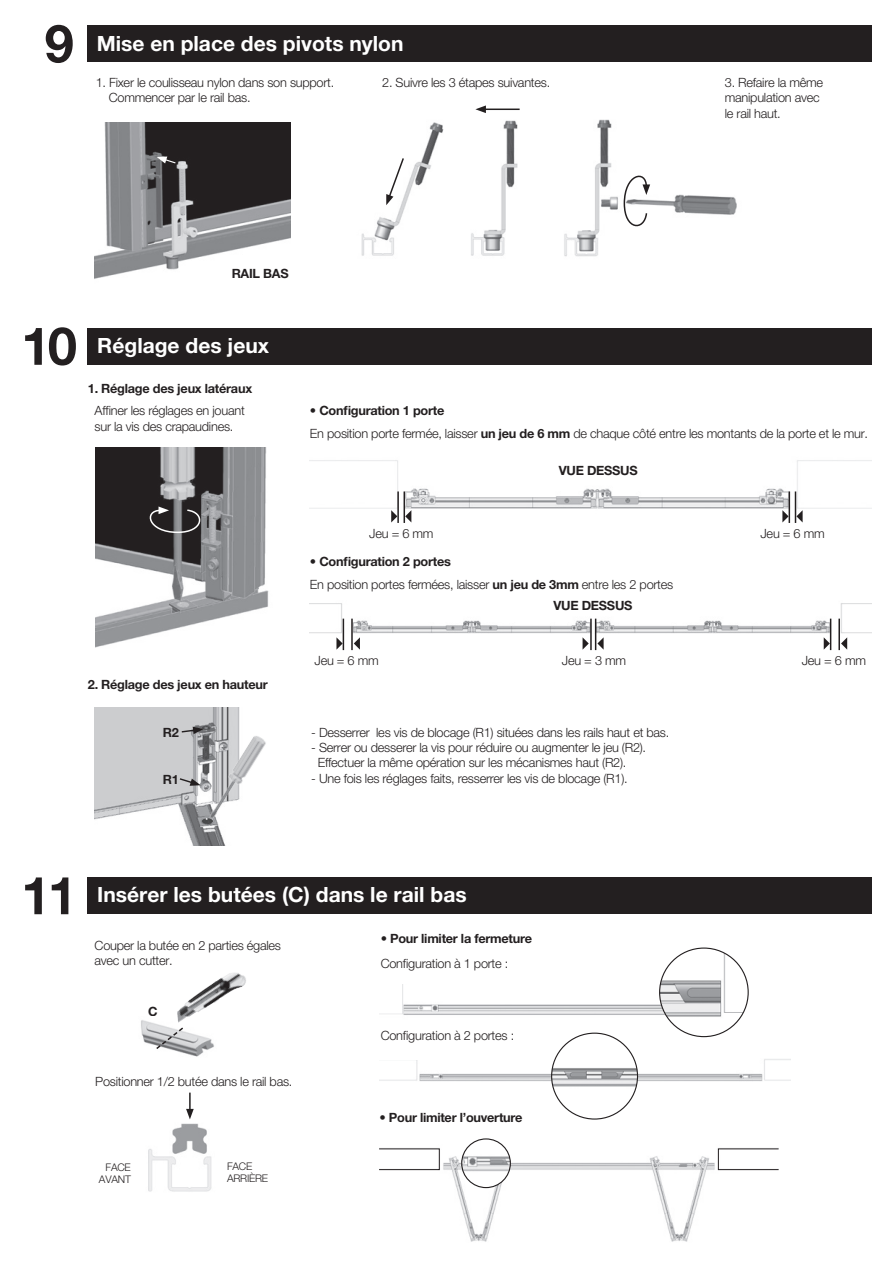
<style>
.page{position:relative;width:893px;height:1263px;background:#fff}
.page>*{position:absolute;margin:0;border:0;box-sizing:border-box;transform-origin:0 0}
.t1{font:700 52.5px "Helvetica Neue";color:#231f20}
.t2{font:700 21px "Helvetica Neue";color:#fff}
.t3{font:300 12.75px/15.3px "Helvetica Neue";letter-spacing:-.02em;color:#231f20}
.t4{font:700 12.75px "Helvetica Neue";letter-spacing:-.02em;color:#231f20}
.t5{font:300 10.5px/12.6px "Helvetica Neue";letter-spacing:-.02em;color:#231f20;text-align:right}
.s1{font-weight:700}
</style>
<div class="page">
<img style="left:650px;top:194px;width:87px;height:21px">
<img style="left:95px;top:708px;width:145px;height:138px">
<img style="left:95px;top:123px;width:196px;height:156px">
<img style="left:361px;top:122px;width:83px;height:134px">
<img style="left:471px;top:120px;width:47px;height:136px">
<img style="left:564px;top:119px;width:54px;height:138px">
<img style="left:95px;top:448px;width:174px;height:200px">
<img style="left:310px;top:460px;width:562px;height:53px">
<img style="left:310px;top:603px;width:562px;height:34px">
<img style="left:148px;top:1119px;width:64px;height:73px">
<img style="left:379px;top:975px;width:292px;height:48px">
<img style="left:379px;top:1059px;width:411px;height:26px">
<img style="left:379px;top:1145px;width:199px;height:97px">
<img style="left:578px;top:1148px;width:200px;height:94px">
<svg style="left:157px;top:157px;width:20px;height:7px"></svg>
<svg style="left:143px;top:506px;width:63px;height:28px;background:#4e4b4c"></svg>
<svg style="left:391px;top:510px;width:6px;height:12px"></svg>
<svg style="left:336px;top:637px;width:7px;height:13px"></svg>
<svg style="left:824px;top:637px;width:6px;height:13px"></svg>
<svg style="left:583px;top:638px;width:6px;height:11px"></svg>
<svg style="left:782px;top:510px;width:7px;height:12px"></svg>
<svg style="left:405px;top:510px;width:6px;height:12px"></svg>
<svg style="left:354px;top:637px;width:6px;height:13px"></svg>
<svg style="left:841px;top:637px;width:6px;height:13px"></svg>
<svg style="left:597px;top:637px;width:7px;height:13px"></svg>
<svg style="left:796px;top:510px;width:7px;height:12px"></svg>
<img style="left:141px;top:1020px;width:73px;height:37px">
<img style="left:177px;top:973px;width:57px;height:50px">
<svg style="left:155px;top:1026px;width:30px;height:24px"></svg>
<div style="left:363px;top:963px;width:123px;height:21px;background:#fff"></div>
<svg style="left:532px;top:1060px;width:1px;height:12px"></svg>
<svg style="left:186px;top:1092px;width:8px;height:27px"></svg>
<div style="left:87px;top:328px;width:785px;height:37px;background:#231f20"></div>
<div style="left:87px;top:26px;width:785px;height:36px;background:#231f20"></div>
<div style="left:87px;top:877px;width:785px;height:37px;background:#231f20"></div>
<img style="left:197px;top:727px;width:69px;height:100px">
<hr style="left:397px;top:491px;width:2px;height:32px;background:#231f20">
<hr style="left:343px;top:619px;width:1px;height:31px;background:#231f20">
<hr style="left:830px;top:619px;width:1px;height:31px;background:#231f20">
<hr style="left:590px;top:619px;width:2px;height:31px;background:#231f20">
<hr style="left:789px;top:491px;width:1px;height:32px;background:#231f20">
<hr style="left:404px;top:491px;width:1px;height:32px;background:#231f20">
<hr style="left:351px;top:619px;width:2px;height:31px;background:#231f20">
<hr style="left:838px;top:619px;width:2px;height:31px;background:#231f20">
<hr style="left:595px;top:619px;width:1px;height:31px;background:#231f20">
<hr style="left:795px;top:491px;width:1px;height:32px;background:#231f20">
<img style="left:660px;top:948px;width:88px;height:89px;border-radius:44px">
<img style="left:552px;top:1034px;width:85px;height:73px">
<img style="left:462px;top:1139px;width:48px;height:48px;border-radius:24px">
<div style="left:461px;top:1138px;width:50px;height:50px;border:1px solid #231f20;border-radius:50%"></div>
<div style="left:379px;top:1148px;width:61px;height:22px;border:1px solid #231f20"></div>
<div style="left:718px;top:1148px;width:61px;height:22px;border:1px solid #231f20"></div>
<svg style="left:623px;top:175px;width:27px;height:52px"></svg>
<svg style="left:178px;top:777px;width:23px;height:9px"></svg>
<svg style="left:180px;top:727px;width:23px;height:7px"></svg>
<svg style="left:386px;top:157px;width:19px;height:48px"></svg>
<hr style="left:484px;top:109px;width:36px;height:1px;background:#231f20">
<svg style="left:475px;top:105px;width:11px;height:8px"></svg>
<h1 class="t1" style="left:45px;top:11px;width:31px">9</h1>
<h2 class="t2" style="left:97px;top:31px;width:308px">Mise en place des pivots nylon</h2>
<p class="t3" style="left:109px;top:74px;width:227px;text-indent:-13px">1. Fixer le coulisseau nylon dans son support.<br>Commencer par le rail bas.</p>
<p class="t3" style="left:382px;top:74px;width:170px">2. Suivre les 3 étapes suivantes.</p>
<p class="t3" style="left:725px;top:75px;width:100px">3. Refaire la même manipulation avec le rail haut.</p>
<p class="t4" style="left:232px;top:266px;width:59px">RAIL BAS</p>
<h1 class="t1" style="left:21px;top:314px;width:57px">10</h1>
<h2 class="t2" style="left:97px;top:332px;width:173px">Réglage des jeux</h2>
<p class="t4" style="left:88px;top:381px;width:166px">1. Réglage des jeux latéraux</p>
<p class="t3" style="left:95px;top:403px;width:152px">Affiner les réglages en jouant sur la vis des crapaudines.</p>
<p class="t4" style="left:88px;top:676px;width:181px">2. Réglage des jeux en hauteur</p>
<p class="t4" style="left:163px;top:724px;width:18px">R2</p>
<p class="t4" style="left:163px;top:771px;width:18px">R1</p>
<p class="t4" style="left:310px;top:403px;width:136px">• Configuration 1 porte</p>
<p class="t3" style="left:310px;top:426px;width:560px">En position porte fermée, laisser <span class="s1">un jeu de 6 mm</span> de chaque côté entre les montants de la porte et le mur.</p>
<p class="t3" style="left:369px;top:525px;width:66px">Jeu = 6 mm</p>
<p class="t4" style="left:310px;top:553px;width:143px">• Configuration 2 portes</p>
<p class="t4" style="left:559px;top:463px;width:80px">VUE DESSUS</p>
<p class="t3" style="left:310px;top:576px;width:365px">En position portes fermées, laisser <span class="s1">un jeu de 3mm</span> entre les 2 portes</p>
<p class="t4" style="left:553px;top:597px;width:80px">VUE DESSUS</p>
<p class="t3" style="left:760px;top:525px;width:66px">Jeu = 6 mm</p>
<p class="t3" style="left:315px;top:652px;width:66px">Jeu = 6 mm</p>
<p class="t3" style="left:562px;top:652px;width:66px">Jeu = 3 mm</p>
<p class="t3" style="left:802px;top:652px;width:66px">Jeu = 6 mm</p>
<p class="t3" style="left:311px;top:724px;width:360px">- Desserrer les vis de blocage (R1) situées dans les rails haut et bas.</p>
<p class="t3" style="left:318px;top:740px;width:330px;text-indent:-7px">- Serrer ou desserer la vis pour réduire ou augmenter le jeu (R2).<br>Effectuer la même opération sur les mécanismes haut (R2).</p>
<p class="t3" style="left:311px;top:770px;width:318px">- Une fois les réglages faits, resserrer les vis de blocage (R1).</p>
<h1 class="t1" style="left:21px;top:863px;width:57px">11</h1>
<h2 class="t2" style="left:97px;top:882px;width:371px">Insérer les butées (C) dans le rail bas</h2>
<p class="t3" style="left:95px;top:937px;width:188px">Couper la butée en 2 parties égales avec un cutter.</p>
<p class="t4" style="left:148px;top:1004px;width:11px">C</p>
<p class="t3" style="left:95px;top:1073px;width:199px">Positionner 1/2 butée dans le rail bas.</p>
<p class="t5" style="left:99px;top:1160px;width:33px">FACE<br>AVANT</p>
<p class="t5" style="left:227px;top:1159px;width:43px;text-align:left">FACE<br>ARRIÈRE</p>
<p class="t4" style="left:381px;top:930px;width:153px">• Pour limiter la fermeture</p>
<p class="t3" style="left:381px;top:956px;width:129px">Configuration à 1 porte :</p>
<p class="t3" style="left:381px;top:1027px;width:135px">Configuration à 2 portes :</p>
<p class="t4" style="left:379px;top:1110px;width:145px">• Pour limiter l’ouverture</p>
</div>
